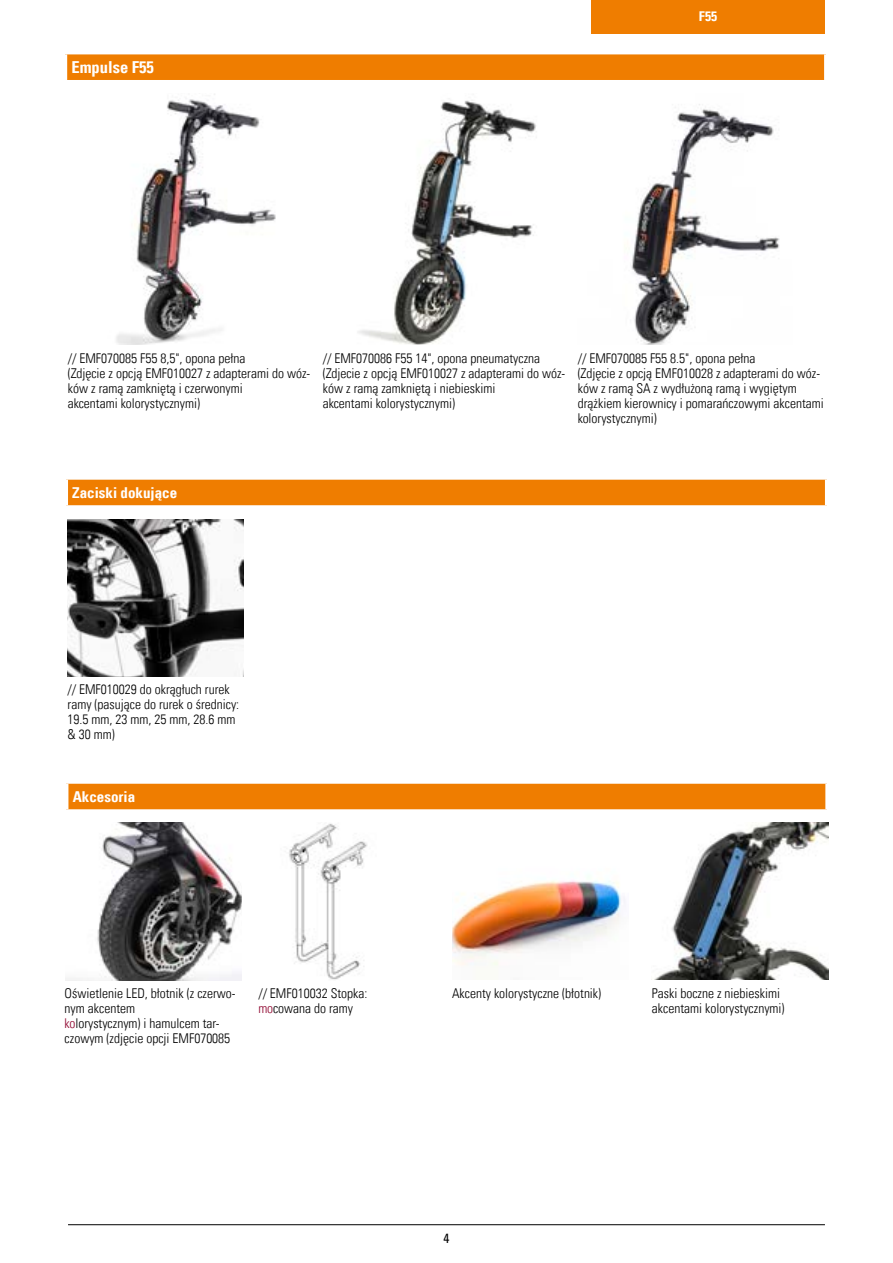
<style>
.page{position:relative;width:893px;height:1263px;background:#fff}
.page>*{position:absolute;margin:0;border:0;box-sizing:border-box;transform-origin:0 0}
.t1{font:16.5px "Univers Com 67 Bold Cond";color:#fff}
.t2{font:15px "Univers Com 67 Bold Cond";color:#fff}
.t3{font:13.5px/15px "Univers Com 47 Light Cond";color:#000}
.t4{font:13.5px "Univers Com 67 Bold Cond";color:#fff}
.t5{font:condensed 13.5px "Univers Com 57";color:#000}
.s1{color:#900730}
</style>
<div class="page">
<img style="left:116px;top:94px;width:160px;height:250px">
<img style="left:67px;top:519px;width:177px;height:157px">
<img style="left:65px;top:823px;width:177px;height:157px">
<img style="left:358px;top:100px;width:178px;height:244px">
<div style="left:66px;top:478px;width:761px;height:29px;background:#ef7d00"></div>
<svg style="left:66px;top:478px;width:761px;height:2px;background:#fcead7"></svg>
<hr style="left:65px;top:480px;width:3px;height:25px;background:#fff">
<hr style="left:825px;top:480px;width:3px;height:25px;background:#fff">
<svg style="left:66px;top:505px;width:761px;height:2px;background:#fdefe0"></svg>
<div style="left:67px;top:782px;width:760px;height:29px;background:#ef7d00"></div>
<svg style="left:66px;top:782px;width:761px;height:2px;background:#fceede"></svg>
<hr style="left:65px;top:784px;width:3px;height:25px;background:#fff">
<svg style="left:825px;top:784px;width:2px;height:25px"></svg>
<svg style="left:66px;top:809px;width:761px;height:2px;background:#fcebd9"></svg>
<img style="left:289px;top:823px;width:79px;height:157px">
<img style="left:452px;top:880px;width:173px;height:86px">
<img style="left:626px;top:104px;width:154px;height:240px">
<div style="left:65px;top:53px;width:761px;height:29px;background:#ef7d00"></div>
<hr style="left:64px;top:51px;width:763px;height:3px;background:#fff">
<hr style="left:64px;top:54px;width:3px;height:26px;background:#fff">
<hr style="left:824px;top:54px;width:3px;height:26px;background:#fff">
<hr style="left:64px;top:80px;width:763px;height:3px;background:#fff">
<img style="left:654px;top:822px;width:174px;height:158px">
<div style="left:591px;top:0;width:234px;height:34px;background:#ef7d00"></div>
<hr style="left:68px;top:1224px;width:757px;height:1px;background:#000">
<p class="t1" style="left:71px;top:57px;width:84px">Empulse F55</p>
<p class="t4" style="left:699px;top:8px;width:20px">F55</p>
<p class="t3" style="left:68px;top:351px;width:244px">// EMF070085 F55 8,5", opona pełna<br>(Zdjęcie z opcją EMF010027 z adapterami do wóz&shy;ków z ramą zamkniętą i czerwonymi<br>akcentami kolorystycznymi)</p>
<p class="t3" style="left:323px;top:350px;width:244px">// EMF070086 F55 14", opona pneumatyczna (Zdjecie z opcją EMF010027 z adapterami do wóz&shy;ków z ramą zamkniętą i niebieskimi<br>akcentami kolorystycznymi)</p>
<p class="t3" style="left:578px;top:350px;width:247px">// EMF070085 F55 8.5", opona pełna<br>(Zdjęcie z opcją EMF010028 z adapterami do wóz&shy;ków z ramą SA z wydłużoną ramą i wygiętym drążkiem kierownicy i pomarańczowymi akcentami kolorystycznymi)</p>
<p class="t2" style="left:72px;top:483px;width:106px">Zaciski dokujące</p>
<p class="t3" style="left:68px;top:682px;width:173px">// EMF010029 do okrągłuch rurek ramy (pasujące do rurek o średnicy:<br>19.5 mm, 23 mm, 25 mm, 28.6 mm &amp; 30 mm)</p>
<p class="t2" style="left:73px;top:787px;width:64px">Akcesoria</p>
<p class="t3" style="left:65px;top:986px;width:172px">Oświetlenie LED, błotnik (z czerwo&shy;nym akcentem<br><span class="s1">ko</span>lorystycznym) i hamulcem tar&shy;czowym (zdjęcie opcji EMF070085</p>
<p class="t3" style="left:259px;top:986px;width:110px">// EMF010032 Stopka:</p>
<p class="t3" style="left:452px;top:986px;width:151px">Akcenty kolorystyczne (błotnik)</p>
<p class="t3" style="left:259px;top:1001px;width:96px"><span class="s1">mo</span>cowana do ramy</p>
<p class="t3" style="left:652px;top:986px;width:134px">Paski boczne z niebieskimi akcentami kolorystycznymi)</p>
<p class="t5" style="left:443px;top:1229px;width:7px">4</p>
</div>
